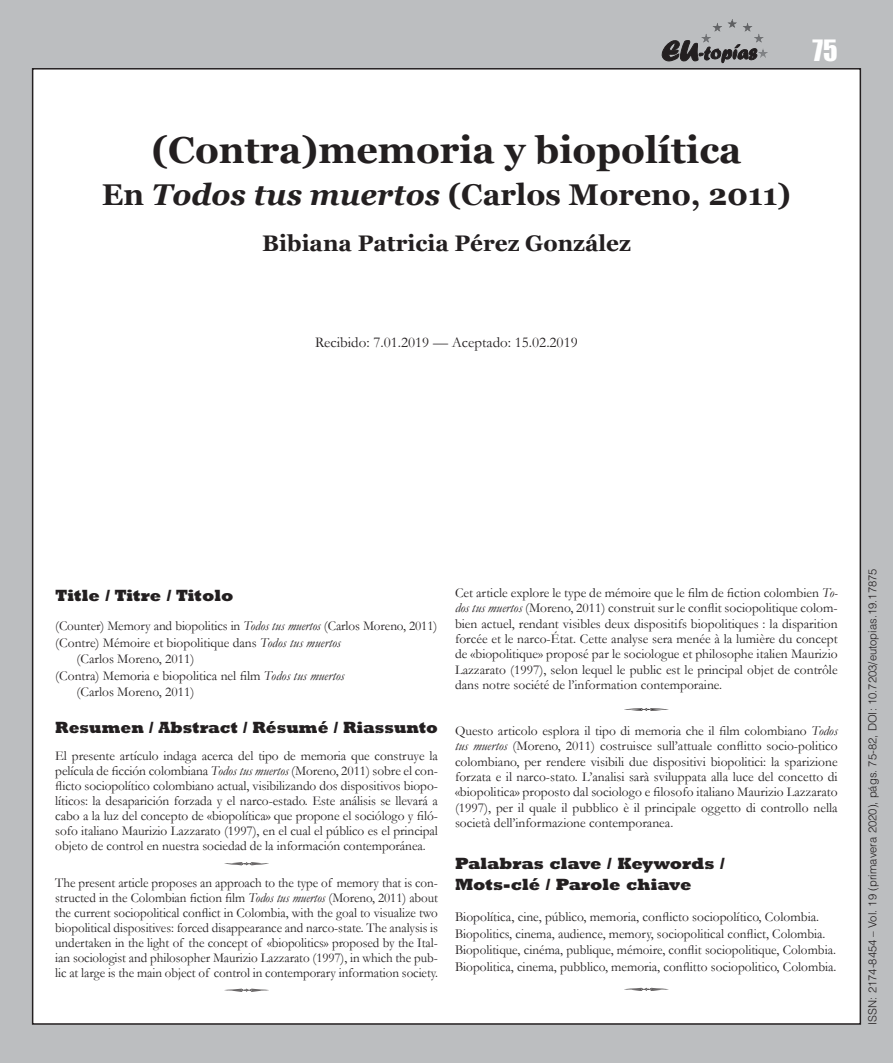
<style>
.page{position:relative;width:893px;height:1063px;background:#bcbec0}
.page>*{position:absolute;margin:0;border:0;box-sizing:border-box;transform-origin:0 0}
.t1{font:700 37.5px "Georgia";color:#231f20}
.t2{font:700 30px "Georgia";color:#231f20}
.t3{font:27px "Impact";color:#fff}
.t4{font:700 22.5px "Georgia";color:#231f20}
.t5{font:800 16.5px/21px "Rockwell Std";color:#231f20}
.t6{font:800 16.5px "Rockwell Std";color:#231f20;scale:.95 1}
.t7{font:15px "Garamond";color:#231f20}
.t8{font:13.5px/15px "Garamond";color:#231f20;text-align:justify}
.t9{font:300 11.25px "Helvetica";color:#231f20}
.s1{font-style:italic}
</style>
<div class="page">
<div style="left:33px;top:69px;width:827px;height:955px;background:#fff"></div>
<svg style="left:662px;top:40px;width:94px;height:23px"></svg>
<hr style="left:701px;top:19px;width:67px;height:1px;background:#595a5c">
<hr style="left:701px;top:20px;width:67px;height:1px;background:#5a5b5d">
<hr style="left:701px;top:21px;width:67px;height:1px;background:#5b5c5e">
<hr style="left:701px;top:22px;width:67px;height:1px;background:#5c5d60">
<hr style="left:701px;top:23px;width:67px;height:1px;background:#5d5e61">
<hr style="left:701px;top:24px;width:67px;height:1px;background:#5f6062">
<hr style="left:701px;top:25px;width:67px;height:1px;background:#606163">
<hr style="left:701px;top:26px;width:67px;height:1px;background:#616365">
<hr style="left:701px;top:27px;width:67px;height:1px;background:#626366">
<hr style="left:701px;top:28px;width:67px;height:1px;background:#646568">
<hr style="left:701px;top:29px;width:67px;height:1px;background:#656668">
<hr style="left:701px;top:30px;width:67px;height:1px;background:#656769">
<hr style="left:701px;top:31px;width:67px;height:1px;background:#67696b">
<hr style="left:701px;top:32px;width:67px;height:1px;background:#68696c">
<hr style="left:701px;top:33px;width:67px;height:1px;background:#6a6b6d">
<hr style="left:701px;top:34px;width:67px;height:1px;background:#6a6c6e">
<hr style="left:701px;top:35px;width:67px;height:1px;background:#6c6d70">
<hr style="left:701px;top:36px;width:67px;height:1px;background:#6d6e71">
<hr style="left:701px;top:37px;width:67px;height:1px;background:#6e7072">
<hr style="left:701px;top:38px;width:67px;height:1px;background:#6f7173">
<hr style="left:701px;top:39px;width:67px;height:1px;background:#717275">
<hr style="left:701px;top:40px;width:67px;height:1px;background:#717376">
<hr style="left:701px;top:41px;width:67px;height:1px;background:#727476">
<hr style="left:701px;top:42px;width:67px;height:1px;background:#747578">
<hr style="left:701px;top:43px;width:67px;height:1px;background:#757679">
<hr style="left:701px;top:44px;width:67px;height:1px;background:#76787a">
<hr style="left:701px;top:45px;width:67px;height:1px;background:#77787b">
<hr style="left:701px;top:46px;width:67px;height:1px;background:#787a7c">
<hr style="left:701px;top:47px;width:67px;height:1px;background:#797b7d">
<hr style="left:701px;top:48px;width:67px;height:1px;background:#7b7c7f">
<hr style="left:701px;top:49px;width:67px;height:1px;background:#7b7d80">
<hr style="left:701px;top:50px;width:67px;height:1px;background:#7c7e81">
<hr style="left:701px;top:51px;width:67px;height:1px;background:#7d7f82">
<hr style="left:701px;top:52px;width:67px;height:1px;background:#7e8083">
<hr style="left:701px;top:53px;width:67px;height:1px;background:#808284">
<hr style="left:701px;top:54px;width:67px;height:1px;background:#818285">
<hr style="left:701px;top:55px;width:67px;height:1px;background:#828486">
<hr style="left:701px;top:56px;width:67px;height:1px;background:#838587">
<hr style="left:701px;top:57px;width:67px;height:1px;background:#848689">
<svg style="left:224px;top:862px;width:45px;height:3px"></svg>
<svg style="left:224px;top:989px;width:45px;height:3px"></svg>
<svg style="left:624px;top:708px;width:45px;height:3px"></svg>
<svg style="left:624px;top:988px;width:45px;height:3px"></svg>
<h3 class="t3" style="left:813px;top:29px;width:27px">75</h3>
<h1 class="t1" style="left:152px;top:122px;width:592px">(Contra)memoria y biopolítica</h1>
<h2 class="t2" style="left:102px;top:172px;width:691px">En <span class="s1">Todos tus muertos</span> (Carlos Moreno, 2011)</h2>
<h3 class="t4" style="left:262px;top:226px;width:370px">Bibiana Patricia Pérez González</h3>
<p class="t7" style="left:315px;top:332px;width:264px">Recibido: 7.01.2019 — Aceptado: 15.02.2019</p>
<p class="t5" style="left:55px;top:584px;width:180px">Title / Titre / Titolo</p>
<p class="t8" style="left:55px;top:618px;width:383px">(Counter) Memory and biopolitics in <span class="s1">Todos tus muertos</span> (Carlos Moreno, 2011)</p>
<p class="t8" style="left:55px;top:635px;width:287px">(Contre) Mémoire et biopolitique dans <span class="s1">Todos tus muertos</span></p>
<p class="t8" style="left:77px;top:651px;width:119px">(Carlos Moreno, 2011)</p>
<p class="t8" style="left:55px;top:668px;width:291px">(Contra) Memoria e biopolitica nel film <span class="s1">Todos tus muertos</span></p>
<p class="t8" style="left:77px;top:684px;width:119px">(Carlos Moreno, 2011)</p>
<p class="t6" style="left:55px;top:717px;width:404px">Resumen / Abstract / Résumé / Riassunto</p>
<p class="t8" style="left:55px;top:748px;width:384px">El presente artículo indaga acerca del tipo de memoria que construye la película de ficción colombiana <span class="s1">Todos tus muertos</span> (Moreno, 2011) sobre el con&shy;flicto sociopolítico colombiano actual, visibilizando dos dispositivos biopo&shy;líticos: la desaparición forzada y el narco-estado. Este análisis se llevará a cabo a la luz del concepto de «biopolítica» que propone el sociólogo y filó&shy;sofo italiano Maurizio Lazzarato (1997), en el cual el público es el principal objeto de control en nuestra sociedad de la información contemporánea.</p>
<p class="t8" style="left:55px;top:875px;width:384px">The present article proposes an approach to the type of memory that is con&shy;structed in the Colombian fiction film <span class="s1">Todos tus muertos</span> (Moreno, 2011) about the current sociopolitical conflict in Colombia, with the goal to visualize two biopolitical dispositives: forced disappearance and narco-state. The analysis is undertaken in the light of the concept of «biopolitics» proposed by the Ital&shy;ian sociologist and philosopher Maurizio Lazzarato (1997), in which the pub&shy;lic at large is the main object of control in contemporary information society.</p>
<p class="t8" style="left:455px;top:584px;width:384px;line-height:15.5px">Cet article explore le type de mémoire que le film de fiction colombien <span class="s1">To&shy;dos tus muertos</span> (Moreno, 2011) construit sur le conflit sociopolitique colom&shy;bien actuel, rendant visibles deux dispositifs biopolitiques : la disparition forcée et le narco-État. Cette analyse sera menée à la lumière du concept de «biopolitique» proposé par le sociologue et philosophe italien Maurizio Lazzarato (1997), selon lequel le public est le principal objet de contrôle dans notre société de l’information contemporaine.</p>
<p class="t8" style="left:455px;top:722px;width:384px;line-height:15.5px">Questo articolo esplora il tipo di memoria che il film colombiano <span class="s1">Todos tus muertos</span> (Moreno, 2011) costruisce sull’attuale conflitto socio-politico colombiano, per rendere visibili due dispositivi biopolitici: la sparizione forzata e il narco-stato. L’analisi sarà sviluppata alla luce del concetto di «biopolitica» proposto dal sociologo e filosofo italiano Maurizio Lazzarato (1997), per il quale il pubblico è il principale oggetto di controllo nella società dell’informazione contemporanea.</p>
<p class="t5" style="left:455px;top:853px;width:271px">Palabras clave / Keywords /<br>Mots-clé / Parole chiave</p>
<p class="t8" style="left:455px;top:908px;width:383px;line-height:16.5px;text-align:left">Biopolítica, cine, público, memoria, conflicto sociopolítico, Colombia.<br>Biopolitics, cinema, audience, memory, sociopolitical conflict, Colombia.<br>Biopolitique, cinéma, publique, mémoire, conflit sociopolitique, Colombia.<br>Biopolitica, cinema, pubblico, memoria, conflitto sociopolitico, Colombia.</p>
<p class="t9" style="left:865px;top:1025px;width:458px;rotate:-90deg">ISSN: 2174-8454 – Vol. 19 (primavera 2020), págs. 75-82, DOI: 10.7203/eutopias.19.17875</p>
</div>
